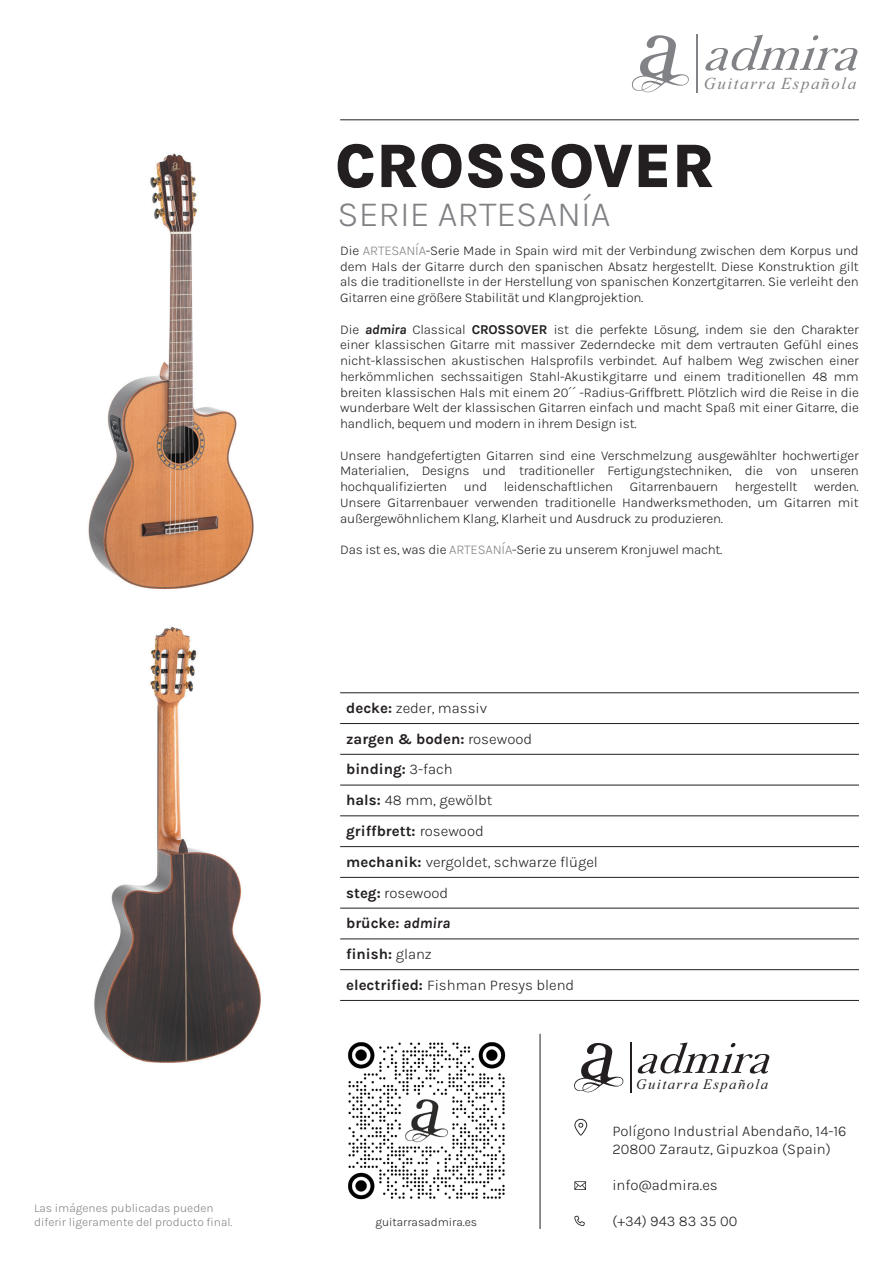
<style>
.page{position:relative;width:893px;height:1263px;background:#fff}
.page>*{position:absolute;margin:0;border:0;box-sizing:border-box;transform-origin:0 0}
.t1{font:800 63px "Karla";color:#231f20}
.t2{font:300 36px "Karla";color:#808285}
.t3{font:italic 16.8px "Times New Roman";letter-spacing:.1em;color:#808285}
.t4{font:300 15px "Karla";color:#231f20}
.t5{font:700 15px "Karla";color:#231f20}
.t6{font:italic 14.55px "Times New Roman";letter-spacing:.1em;color:#231f20}
.Texto_Descripción{font:300 13.5px/15.8px "Karla";letter-spacing:-.015em;color:#231f20;text-align:justify}
.t7{font:300 12px "Karla";color:#808285}
.t8{font:300 12px "Karla";color:#231f20}
.s1{color:#808285}
.s2{font-weight:700;font-style:italic}
.s3{font-weight:700}
.s4{font-weight:300}
.s5{font-style:italic}
</style>
<div class="page">
<hr style="left:340px;top:119px;width:519px;height:1px;background:#231f20">
<hr style="left:540px;top:1034px;width:1px;height:195px;background:#231f20">
<img style="left:348px;top:1042px;width:158px;height:158px">
<svg style="left:637px;top:1042px;width:133px;height:32px"></svg>
<svg style="left:574px;top:1043px;width:50px;height:49px"></svg>
<hr style="left:630px;top:1042px;width:1px;height:51px;background:#231f20">
<svg style="left:574px;top:1119px;width:13px;height:16px"></svg>
<svg style="left:574px;top:1181px;width:12px;height:9px"></svg>
<svg style="left:574px;top:1216px;width:11px;height:10px"></svg>
<img style="left:88px;top:153px;width:166px;height:436px">
<img style="left:94px;top:626px;width:167px;height:437px">
<svg style="left:705px;top:34px;width:153px;height:37px"></svg>
<svg style="left:632px;top:35px;width:57px;height:57px"></svg>
<hr style="left:696px;top:34px;width:2px;height:59px;background:#808285">
<hr style="left:340px;top:692px;width:519px;height:1px;background:#231f20">
<hr style="left:340px;top:723px;width:519px;height:1px;background:#231f20">
<hr style="left:340px;top:754px;width:519px;height:1px;background:#231f20">
<hr style="left:340px;top:785px;width:519px;height:1px;background:#231f20">
<hr style="left:340px;top:815px;width:519px;height:1px;background:#231f20">
<hr style="left:340px;top:846px;width:519px;height:1px;background:#231f20">
<hr style="left:340px;top:877px;width:519px;height:1px;background:#231f20">
<hr style="left:340px;top:908px;width:519px;height:1px;background:#231f20">
<hr style="left:340px;top:938px;width:519px;height:1px;background:#231f20">
<hr style="left:340px;top:969px;width:519px;height:1px;background:#231f20">
<hr style="left:340px;top:1000px;width:519px;height:1px;background:#231f20">
<p class="t3" style="left:704px;top:72px;width:154px">Guitarra Española</p>
<p class="t1" style="left:335px;top:126px;width:381px">CROSSOVER</p>
<p class="t2" style="left:338px;top:191px;width:275px">SERIE ARTESANÍA</p>
<p class="Texto_Descripción" style="left:340px;top:242px;width:520px">Die <span class="s1">ARTESANÍA</span>-Serie Made in Spain wird mit der Verbindung zwischen dem Korpus und dem Hals der Gitarre durch den spanischen Absatz hergestellt. Diese Konstruktion gilt als die traditionellste in der Herstellung von spanischen Konzertgitarren. Sie verleiht den Gitarren eine größere Stabilität und Klangprojektion.</p>
<p class="Texto_Descripción" style="left:340px;top:321px;width:520px">Die <span class="s2">admira</span> Classical <span class="s3">CROSSOVER</span> ist die perfekte Lösung, indem sie den Charakter einer klassischen Gitarre mit massiver Zederndecke mit dem vertrauten Gefühl eines nicht-klassischen akustischen Halsprofils verbindet. Auf halbem Weg zwischen einer herkömmlichen sechssaitigen Stahl-Akustikgitarre und einem traditionellen 48 mm breiten klassischen Hals mit einem 20´´ -Radius-Griffbrett. Plötzlich wird die Reise in die wunderbare Welt der klassischen Gitarren einfach und macht Spaß mit einer Gitarre, die handlich, bequem und modern in ihrem Design ist.</p>
<p class="Texto_Descripción" style="left:340px;top:447px;width:520px">Unsere handgefertigten Gitarren sind eine Verschmelzung ausgewählter hochwertiger Materialien, Designs und traditioneller Fertigungstechniken, die von unseren hochqualifizierten und leidenschaftlichen Gitarrenbauern hergestellt werden.<br>Unsere Gitarrenbauer verwenden traditionelle Handwerksmethoden, um Gitarren mit außergewöhnlichem Klang, Klarheit und Ausdruck zu produzieren.</p>
<p class="Texto_Descripción" style="left:340px;top:541px;width:384px">Das ist es, was die <span class="s1">ARTESANÍA</span>-Serie zu unserem Kronjuwel macht.</p>
<p class="t4" style="left:346px;top:698px;width:143px"><span class="s3">decke:</span> zeder, massiv</p>
<p class="t5" style="left:346px;top:729px;width:187px">zargen &amp; boden: <span class="s4">rosewood</span></p>
<p class="t5" style="left:346px;top:760px;width:108px">binding: <span class="s4">3-fach</span></p>
<p class="t4" style="left:346px;top:790px;width:148px"><span class="s3">hals:</span> 48 mm, gewölbt</p>
<p class="t5" style="left:346px;top:821px;width:139px">griffbrett: <span class="s4">rosewood</span></p>
<p class="t4" style="left:346px;top:852px;width:253px"><span class="s3">mechanik:</span> vergoldet, schwarze flügel</p>
<p class="t4" style="left:346px;top:883px;width:104px"><span class="s3">steg:</span> rosewood</p>
<p class="t5" style="left:346px;top:914px;width:106px">brücke: <span class="s5">admira</span></p>
<p class="t5" style="left:346px;top:944px;width:87px">finish: <span class="s4">glanz</span></p>
<p class="t4" style="left:346px;top:975px;width:230px"><span class="s3">electrified:</span> Fishman Presys blend</p>
<p class="t7" style="left:34px;top:1200px;width:181px">Las imágenes publicadas pueden</p>
<p class="t7" style="left:34px;top:1214px;width:200px">diferir ligeramente del producto final.</p>
<p class="t8" style="left:375px;top:1214px;width:103px">guitarrasadmira.es</p>
<p class="t6" style="left:636px;top:1074px;width:133px">Guitarra Española</p>
<p class="t4" style="left:612px;top:1121px;width:236px">Polígono Industrial Abendaño, 14-16</p>
<p class="t4" style="left:612px;top:1139px;width:220px">20800 Zarautz, Gipuzkoa (Spain)</p>
<p class="t4" style="left:612px;top:1175px;width:107px">info@admira.es</p>
<p class="t4" style="left:612px;top:1211px;width:127px">(+34) 943 83 35 00</p>
</div>
